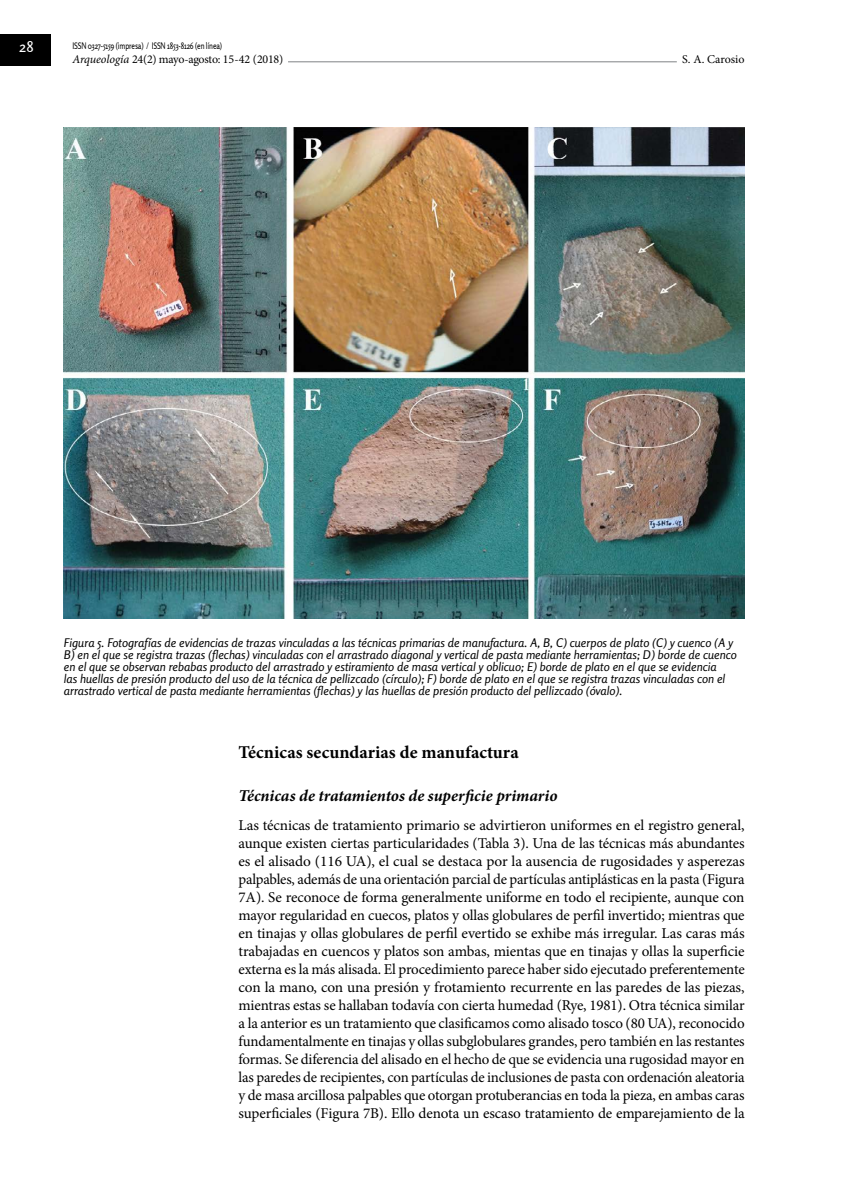
<style>
.page{position:relative;width:851px;height:1191px;background:#fff}
.page>*{position:absolute;margin:0;border:0;box-sizing:border-box;transform-origin:0 0}
.t1{font:700 18px "Minion Pro";color:#000}
.t2{font:italic 700 16.5px "Minion Pro";color:#000}
.t3{font:15px/18px "Minion Pro";letter-spacing:-.01em;color:#000;text-align:justify}
.t4{font:15px "Rosario";color:#fff}
.t5{font:italic 12px/12px "Rosario";color:#000}
.t6{font:12px "Minion Pro";letter-spacing:-.02em;color:#000}
.t7{font:12px "Minion Pro";color:#000}
.t8{font:9px "Rosario";letter-spacing:-.02em;color:#000;scale:.8 1}
.s1{font-style:italic}
</style>
<div class="page">
<hr style="left:204px;top:61px;width:529px;height:1px;background:#808285">
<div style="left:72px;top:53px;width:216px;height:15px;background:#fff"></div>
<div style="left:0;top:35px;width:50px;height:31px;background:#000"></div>
<div style="left:676px;top:52px;width:68px;height:15px;background:#fff"></div>
<img style="left:64px;top:128px;width:680px;height:490px">
<p class="t4" style="left:19px;top:38px;width:16px">28</p>
<p class="t8" style="left:72px;top:40px;width:188px">ISSN 0327-5159 (impresa) / ISSN 1853-8126 (en línea)</p>
<p class="t6" style="left:72px;top:52px;width:212px"><span class="s1">Arqueología</span> 24(2) mayo-agosto: 15-42 (2018)</p>
<p class="t7" style="left:682px;top:51px;width:64px">S. A. Carosio</p>
<p class="t5" style="left:64px;top:636px;width:674px">Figura 5. Fotografías de evidencias de trazas vinculadas a las técnicas primarias de manufactura. A, B, C) cuerpos de plato (C) y cuenco (A y B) en el que se registra trazas (flechas) vinculadas con el arrastrado diagonal y vertical de pasta mediante herramientas; D) borde de cuenco en el que se observan rebabas producto del arrastrado y estiramiento de masa vertical y oblicuo; E) borde de plato en el que se evidencia<br>las huellas de presión producto del uso de la técnica de pellizcado (círculo); F) borde de plato en el que se registra trazas vinculadas con el arrastrado vertical de pasta mediante herramientas (flechas) y las huellas de presión producto del pellizcado (óvalo).</p>
<p class="t1" style="left:238px;top:739px;width:282px">Técnicas secundarias de manufactura</p>
<p class="t2" style="left:238px;top:784px;width:320px">Técnicas de tratamientos de superficie primario</p>
<p class="t3" style="left:238px;top:816px;width:507px">Las técnicas de tratamiento primario se advirtieron uniformes en el registro general, aunque existen ciertas particularidades (Tabla 3). Una de las técnicas más abundantes es el alisado (116 UA), el cual se destaca por la ausencia de rugosidades y asperezas palpables, además de una orientación parcial de partículas antiplásticas en la pasta (Figura 7A). Se reconoce de forma generalmente uniforme en todo el recipiente, aunque con mayor regularidad en cuecos, platos y ollas globulares de perfil invertido; mientras que en tinajas y ollas globulares de perfil evertido se exhibe más irregular. Las caras más trabajadas en cuencos y platos son ambas, mientas que en tinajas y ollas la superficie externa es la más alisada. El procedimiento parece haber sido ejecutado preferentemente con la mano, con una presión y frotamiento recurrente en las paredes de las piezas, mientras estas se hallaban todavía con cierta humedad (Rye, 1981). Otra técnica similar a la anterior es un tratamiento que clasificamos como alisado tosco (80 UA), reconocido fundamentalmente en tinajas y ollas subglobulares grandes, pero también en las restantes formas. Se diferencia del alisado en el hecho de que se evidencia una rugosidad mayor en las paredes de recipientes, con partículas de inclusiones de pasta con ordenación aleatoria y de masa arcillosa palpables que otorgan protuberancias en toda la pieza, en ambas caras superficiales (Figura 7B). Ello denota un escaso tratamiento de emparejamiento de la</p>
</div>
